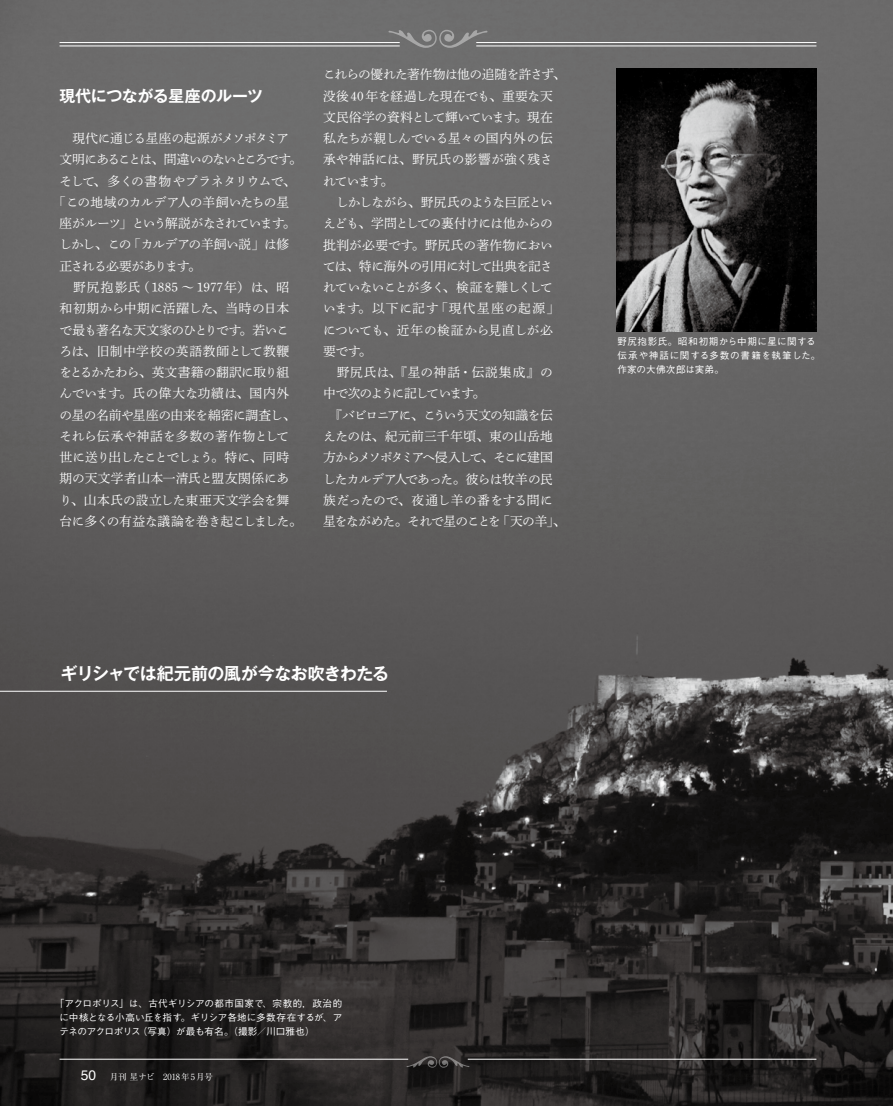
<style>
.page{position:relative;width:893px;height:1106px;background:#fff}
.page>*{position:absolute;margin:0;border:0;box-sizing:border-box;transform-origin:0 0}
.t1{font:700 16.95px "Gothic MB101 Pro De";letter-spacing:-.035em;color:#fff}
.t2{font:700 15.9px "Gothic MB101 Pro De";letter-spacing:-.02em;color:#fff}
.t3{font:12.75px/21.3px "Shuei Min Pr 5 L";letter-spacing:-.03em;color:#fff}
.t4{font:12.75px "Shuei Min Pr 5 L";letter-spacing:.02em;color:#fff}
.t5{font:12.75px "Shuei Min Pr 5 L";letter-spacing:.015em;color:#fff}
.t6{font:12.75px "Shuei Min Pr 5 L";letter-spacing:-.07em;color:#fff}
.t7{font:12.75px "Shuei Min Pr 5 L";letter-spacing:-.115em;color:#fff}
.t8{font:12.75px "Shuei Min Pr 5 L";letter-spacing:-.08em;color:#fff}
.t9{font:12.75px "Shuei Min Pr 5 L";letter-spacing:-.05em;color:#fff}
.t10{font:12.75px "Shuei Min Pr 5 L";letter-spacing:-.06em;color:#fff}
.t11{font:12.75px "Shuei Min Pr 5 L";letter-spacing:-.055em;color:#fff}
.t12{font:12.75px "Shuei Min Pr 5 L";letter-spacing:.025em;color:#fff}
.t13{font:12.75px "Shuei Min Pr 5 L";letter-spacing:.005em;color:#fff}
.t14{font:12.75px "Shuei Min Pr 5 L";color:#fff}
.t15{font:500 9.6px/13.8px "Gothic BBB Pro";letter-spacing:.02em;color:#fff;text-align:justify}
.t16{font:500 9.6px/13.8px "Gothic BBB Pro";letter-spacing:.04em;color:#fff}
.t17{font:8.55px "Ryumin Pro";color:#fff}
.s1{font-family:"Helvetica";font-size:13.8px}
</style>
<div class="page">
<img style="left:0;top:0;width:893px;height:1106px">
<img style="left:617px;top:68px;width:199px;height:264px">
<svg style="left:389px;top:30px;width:98px;height:18px;background:#7f7f7f"></svg>
<hr style="left:60px;top:42px;width:340px;height:1px;background:#fff">
<hr style="left:60px;top:46px;width:340px;height:1px;background:#fff">
<hr style="left:476px;top:42px;width:340px;height:1px;background:#fff">
<hr style="left:476px;top:46px;width:340px;height:1px;background:#fff">
<svg style="left:407px;top:1056px;width:62px;height:11px"></svg>
<hr style="left:60px;top:1058px;width:348px;height:1px;background:#fff">
<hr style="left:468px;top:1058px;width:348px;height:1px;background:#fff">
<hr style="left:0;top:691px;width:387px;height:1px;background:#fff">
<p class="t2" style="left:60px;top:82px;width:205px">現代につながる星座のルーツ</p>
<p class="t9" style="left:60px;top:127px;width:231px">　現代に通じる星座の起源がメソポタミア</p>
<p class="t7" style="left:60px;top:148px;width:244px">文明にあることは、間違いのないところです。</p>
<p class="t3" style="left:60px;top:168px;width:237px">そして、多くの書物やプラネタリウムで、</p>
<p class="t3" style="left:53px;top:190px;width:237px">「この地域のカルデア人の羊飼いたちの星</p>
<p class="t8" style="left:60px;top:212px;width:237px">座がルーツ」という解説がなされています。</p>
<p class="t3" style="left:60px;top:232px;width:231px">しかし、この「カルデアの羊飼い説」は修</p>
<p class="t6" style="left:60px;top:254px;width:143px">正される必要があります。</p>
<p class="t4" style="left:60px;top:275px;width:231px">　野尻抱影氏（1885 〜 1977年）は、昭</p>
<p class="t5" style="left:60px;top:297px;width:231px">和初期から中期に活躍した、当時の日本</p>
<p class="t10" style="left:60px;top:318px;width:231px">で最も著名な天文家のひとりです。若いこ</p>
<p class="t12" style="left:60px;top:339px;width:231px">ろは、旧制中学校の英語教師として教鞭</p>
<p class="t11" style="left:60px;top:360px;width:231px">をとるかたわら、英文書籍の翻訳に取り組</p>
<p class="t4" style="left:60px;top:382px;width:231px">んでいます。氏の偉大な功績は、国内外</p>
<p class="t3" style="left:60px;top:402px;width:237px">の星の名前や星座の由来を綿密に調査し、</p>
<p class="t13" style="left:60px;top:424px;width:231px">それら伝承や神話を多数の著作物として</p>
<p class="t6" style="left:60px;top:446px;width:231px">世に送り出したことでしょう。特に、同時</p>
<p class="t14" style="left:60px;top:467px;width:231px">期の天文学者山本一清氏と盟友関係にあ</p>
<p class="t5" style="left:60px;top:488px;width:231px">り、山本氏の設立した東亜天文学会を舞</p>
<p class="t3" style="left:60px;top:509px;width:244px">台に多くの有益な議論を巻き起こしました。</p>
<p class="t3" style="left:323px;top:62px;width:244px">これらの優れた著作物は他の追随を許さず、没後40 年を経過した現在でも、重要な天文民俗学の資料として輝いています。現在私たちが親しんでいる星々の国内外の伝承や神話には、野尻氏の影響が強く残されています。<br>　しかしながら、野尻氏のような巨匠といえども、学問としての裏付けには他からの批判が必要です。野尻氏の著作物においては、特に海外の引用に対して出典を記されていないことが多く、検証を難しくしています。以下に記す「現代星座の起源」についても、近年の検証から見直しが必要です。<br>　野尻氏は、『星の神話・伝説集成』の中で次のように記しています。<br>　『バビロニアに、こういう天文の知識を伝えたのは、紀元前三千年頃、東の山岳地方からメソポタミアへ侵入して、そこに建国したカルデア人であった。彼らは牧羊の民族だったので、夜通し羊の番をする間に星をながめた。それで星のことを「天の羊」、</p>
<h1 class="t1" style="left:61px;top:659px;width:330px">ギリシャでは紀元前の風が今なお吹きわたる</h1>
<p class="t16" style="left:617px;top:333px;width:204px">野尻抱影氏。昭和初期から中期に星に関する伝承や神話に関する多数の書籍を執筆した。作家の大佛次郎は実弟。</p>
<p class="t15" style="left:60px;top:995px;width:284px;text-indent:-5px">「アクロポリス」は、古代ギリシアの都市国家で、宗教的，政治的に中核となる小高い丘を指す。ギリシア各地に多数存在するが、アテネのアクロポリス（写真）が最も有名。（撮影／川口雅也）</p>
<p class="t17" style="left:81px;top:1069px;width:134px"><span class="s1">50</span> 月刊 星ナビ　2018年5月号</p>
</div>
